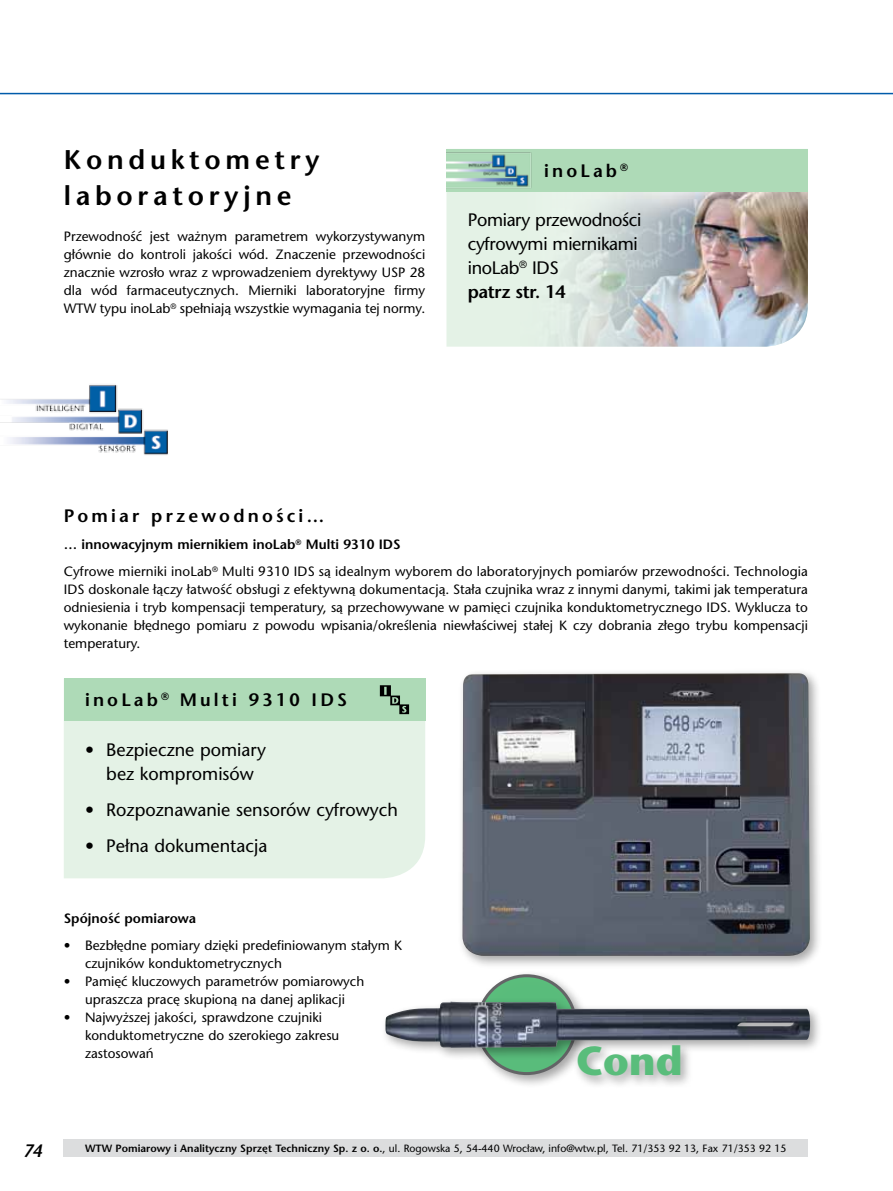
<style>
.page{position:relative;width:893px;height:1191px;background:#fff}
.page>*{position:absolute;margin:0;border:0;box-sizing:border-box;transform-origin:0 0}
.t1{font:700 40.5px "Stone Sans CE";color:#59bd7b}
.t2{font:600 27px/36px "Stone Sans CE";letter-spacing:.175em;color:#000}
.t3{font:18px/24px "Stone Sans CE";color:#000;text-align:center}
.t4{font:18px/24px "Stone Sans CE";letter-spacing:-.02em;color:#000}
.t5{font:600 18px "Stone Sans CE";letter-spacing:.175em;color:#000}
.t6{font:italic 600 18px "Stone Sans CE";color:#000}
.t7{font:13.5px/18px "Stone Sans CE";color:#000}
.t8{font:600 13.5px "Stone Sans CE";color:#000}
.t9{font:10.5px "Stone Sans CE";color:#000}
.s1{font-weight:600}
</style>
<div class="page">
<div style="left:471px;top:969px;width:119px;height:119px;background:#000;opacity:.35"></div>
<div style="left:478px;top:975px;width:98px;height:98px;background:#59bd7b;border-radius:50%"></div>
<div style="left:476px;top:974px;width:101px;height:101px;border:3px solid #636466;border-radius:50%"></div>
<div style="left:458px;top:668px;width:365px;height:301px;background:#000;opacity:.35"></div>
<img style="left:462px;top:673px;width:348px;height:283px">
<div style="left:381px;top:996px;width:443px;height:65px;background:#000;opacity:.35"></div>
<img style="left:385px;top:1001px;width:425px;height:46px">
<div style="left:573px;top:1041px;width:121px;height:48px;background:#000;opacity:.35"></div>
<div style="left:64px;top:1140px;width:744px;height:17px;background:#dcddde"></div>
<hr style="left:0;top:93px;width:893px;height:1px;background:#005baa">
<div style="left:446px;top:191px;width:42px;height:156px;background:#e4f2e6"></div>
<img style="left:488px;top:191px;width:320px;height:156px">
<div style="left:446px;top:149px;width:362px;height:42px;background:#aedab7"></div>
<div style="left:64px;top:721px;width:361px;height:157px;background:#e4f2e6"></div>
<div style="left:64px;top:678px;width:361px;height:43px;background:#aedab7"></div>
<svg style="left:380px;top:685px;width:29px;height:29px"></svg>
<img style="left:446px;top:152px;width:86px;height:36px">
<img style="left:0;top:384px;width:168px;height:71px">
<h2 class="t2" style="left:64px;top:142px;width:257px">Konduktometry laboratoryjne</h2>
<p class="t7" style="left:64px;top:227px;width:363px;text-align:justify">Przewodność jest ważnym parametrem wykorzystywanym głównie do kontroli jakości wód. Znaczenie przewodności znacznie wzrosło wraz z wprowadzeniem dyrektywy USP 28 dla wód farmaceutycznych. Mierniki laboratoryjne firmy WTW typu inoLab<sup>®</sup> spełniają wszystkie wymagania tej normy.</p>
<h3 class="t5" style="left:544px;top:160px;width:85px">inoLab <sup>®</sup></h3>
<h3 class="t4" style="left:468px;top:208px;width:175px">Pomiary przewodności cyfrowymi miernikami inoLab<sup>®</sup> IDS<br><span class="s1">patrz str. 14</span></h3>
<h3 class="t5" style="left:64px;top:505px;width:262px">Pomiar przewodności…</h3>
<p class="t7" style="left:64px;top:531px;width:746px;line-height:27px"><span class="s1">… innowacyjnym miernikiem inoLab</span><sup>®</sup> <span class="s1">Multi 9310 IDS<br></span>Cyfrowe mierniki inoLab<sup>®</sup> Multi 9310 IDS są idealnym wyborem do laboratoryjnych pomiarów przewodności. Technologia</p>
<p class="t7" style="left:64px;top:580px;width:746px;text-align:justify">IDS doskonale łączy łatwość obsługi z efektywną dokumentacją. Stała czujnika wraz z innymi danymi, takimi jak temperatura odniesienia i tryb kompensacji temperatury, są przechowywane w pamięci czujnika konduktometrycznego IDS. Wyklucza to wykonanie błędnego pomiaru z powodu wpisania/określenia niewłaściwej stałej K czy dobrania złego trybu kompensacji temperatury.</p>
<h3 class="t5" style="left:85px;top:689px;width:263px">inoLab <sup>®</sup> Multi 9310 IDS</h3>
<h3 class="t3" style="left:85px;top:737px;width:182px">• Bezpieczne pomiary bez kompromisów</h3>
<h3 class="t3" style="left:85px;top:797px;width:314px">• Rozpoznawanie sensorów cyfrowych</h3>
<h3 class="t3" style="left:85px;top:833px;width:184px">• Pełna dokumentacja</h3>
<p class="t8" style="left:64px;top:909px;width:134px">Spójność pomiarowa</p>
<p class="t7" style="left:85px;top:935px;width:319px;text-indent:-21px">• Bezbłędne pomiary dzięki predefiniowanym stałym K czujników konduktometrycznych</p>
<p class="t7" style="left:64px;top:971px;width:302px;text-align:center">• Pamięć kluczowych parametrów pomiarowych upraszcza pracę skupioną na danej aplikacji</p>
<p class="t7" style="left:85px;top:1007px;width:256px;text-indent:-21px">• Najwyższej jakości, sprawdzone czujniki konduktometryczne do szerokiego zakresu zastosowań</p>
<h1 class="t1" style="left:576px;top:1037px;width:108px">Cond</h1>
<h3 class="t6" style="left:23px;top:1139px;width:21px">74</h3>
<p class="t9" style="left:85px;top:1142px;width:703px"><span class="s1">WTW Pomiarowy i Analityczny Sprzęt Techniczny Sp. z o. o.</span>, ul. Rogowska 5, 54-440 Wrocław, info@wtw.pl, Tel. 71/353 92 13, Fax 71/353 92 15</p>
</div>
